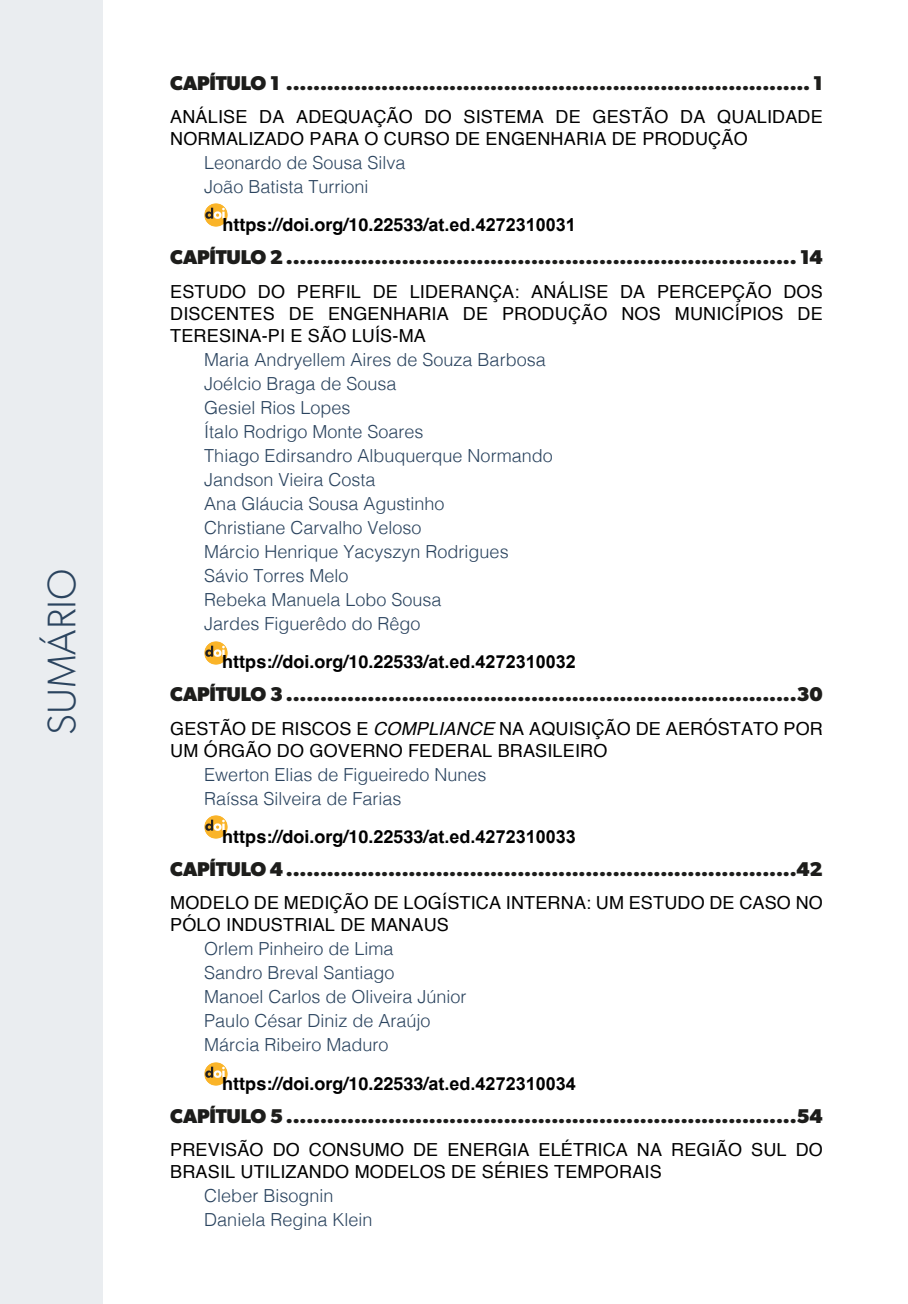
<style>
.page{position:relative;width:908px;height:1304px;background:#fff}
.page>*{position:absolute;margin:0;border:0;box-sizing:border-box;transform-origin:0 0}
.t1{font:300 40px "Gibson";color:#2b445f}
.t2{font:700 20px "Gibson";letter-spacing:-.01em;color:#1d1d1b}
.t3{font:300 18px/24px "Helvetica";color:#2b445f}
.t4{font:18px/22px "Helvetica";letter-spacing:.01em;color:#000}
.t5{font:700 18px "Helvetica";color:#000}
.s1{font-family:"Arial"}
.s2{font-style:italic}
</style>
<div class="page">
<div style="left:0;top:0;width:103px;height:1304px;background:#eaedf0"></div>
<img style="left:204px;top:204px;width:23px;height:23px">
<img style="left:204px;top:641px;width:23px;height:23px">
<img style="left:204px;top:816px;width:23px;height:23px">
<img style="left:204px;top:1063px;width:23px;height:23px">
<h1 class="t1" style="left:37px;top:735px;width:167px;rotate:-90deg">SUMÁRIO</h1>
<p class="t2" style="left:170px;top:71px;width:653px">CAPÍTULO 1 ............................................................................. 1</p>
<p class="t4" style="left:170px;top:106px;width:653px">ANÁLISE DA ADEQUAÇÃO DO SISTEMA DE GESTÃO DA QUALIDADE<br>NORMALIZADO PARA O CURSO DE ENGENHARIA DE PRODUÇÃO</p>
<p class="t3" style="left:204px;top:149px;width:203px">Leonardo de Sousa Silva<br>João Batista Turrioni</p>
<p class="t5" style="left:222px;top:214px;width:355px">https://doi.org/10.22533/<span class="s1">at.ed.4272310031</span></p>
<p class="t2" style="left:170px;top:246px;width:653px">CAPÍTULO 2 ........................................................................... 14</p>
<p class="t4" style="left:170px;top:281px;width:653px;text-align:justify">ESTUDO DO PERFIL DE LIDERANÇA: ANÁLISE DA PERCEPÇÃO DOS DISCENTES DE ENGENHARIA DE PRODUÇÃO NOS MUNICÍPIOS DE TERESINA-PI E SÃO LUÍS-MA</p>
<p class="t3" style="left:204px;top:346px;width:350px">Maria Andryellem Aires de Souza Barbosa<br>Joélcio Braga de Sousa<br>Gesiel Rios Lopes<br>Ítalo Rodrigo Monte Soares<br>Thiago Edirsandro Albuquerque Normando<br>Jandson Vieira Costa<br>Ana Gláucia Sousa Agustinho<br>Christiane Carvalho Veloso<br>Márcio Henrique Yacyszyn Rodrigues<br>Sávio Torres Melo<br>Rebeka Manuela Lobo Sousa<br>Jardes Figuerêdo do Rêgo</p>
<p class="t5" style="left:222px;top:651px;width:355px">https://doi.org/10.22533/<span class="s1">at.ed.4272310032</span></p>
<p class="t2" style="left:170px;top:682px;width:653px">CAPÍTULO 3 ...........................................................................30</p>
<p class="t4" style="left:170px;top:718px;width:653px">GESTÃO DE RISCOS E <span class="s2">COMPLIANCE</span> NA AQUISIÇÃO DE AERÓSTATO POR<br>UM ÓRGÃO DO GOVERNO FEDERAL BRASILEIRO</p>
<p class="t3" style="left:204px;top:761px;width:284px">Ewerton Elias de Figueiredo Nunes<br>Raíssa Silveira de Farias</p>
<p class="t5" style="left:222px;top:826px;width:355px">https://doi.org/10.22533/<span class="s1">at.ed.4272310033</span></p>
<p class="t2" style="left:170px;top:857px;width:653px">CAPÍTULO 4 ...........................................................................42</p>
<p class="t4" style="left:170px;top:893px;width:653px">MODELO DE MEDIÇÃO DE LOGÍSTICA INTERNA: UM ESTUDO DE CASO NO<br>PÓLO INDUSTRIAL DE MANAUS</p>
<p class="t3" style="left:204px;top:936px;width:264px">Orlem Pinheiro de Lima<br>Sandro Breval Santiago<br>Manoel Carlos de Oliveira Júnior<br>Paulo César Diniz de Araújo<br>Márcia Ribeiro Maduro</p>
<p class="t5" style="left:222px;top:1072px;width:355px">https://doi.org/10.22533/<span class="s1">at.ed.4272310034</span></p>
<p class="t2" style="left:170px;top:1104px;width:653px">CAPÍTULO 5 ...........................................................................54</p>
<p class="t4" style="left:170px;top:1139px;width:653px">PREVISÃO DO CONSUMO DE ENERGIA ELÉTRICA NA REGIÃO SUL DO<br>BRASIL UTILIZANDO MODELOS DE SÉRIES TEMPORAIS</p>
<p class="t3" style="left:204px;top:1182px;width:170px">Cleber Bisognin<br>Daniela Regina Klein</p>
</div>
